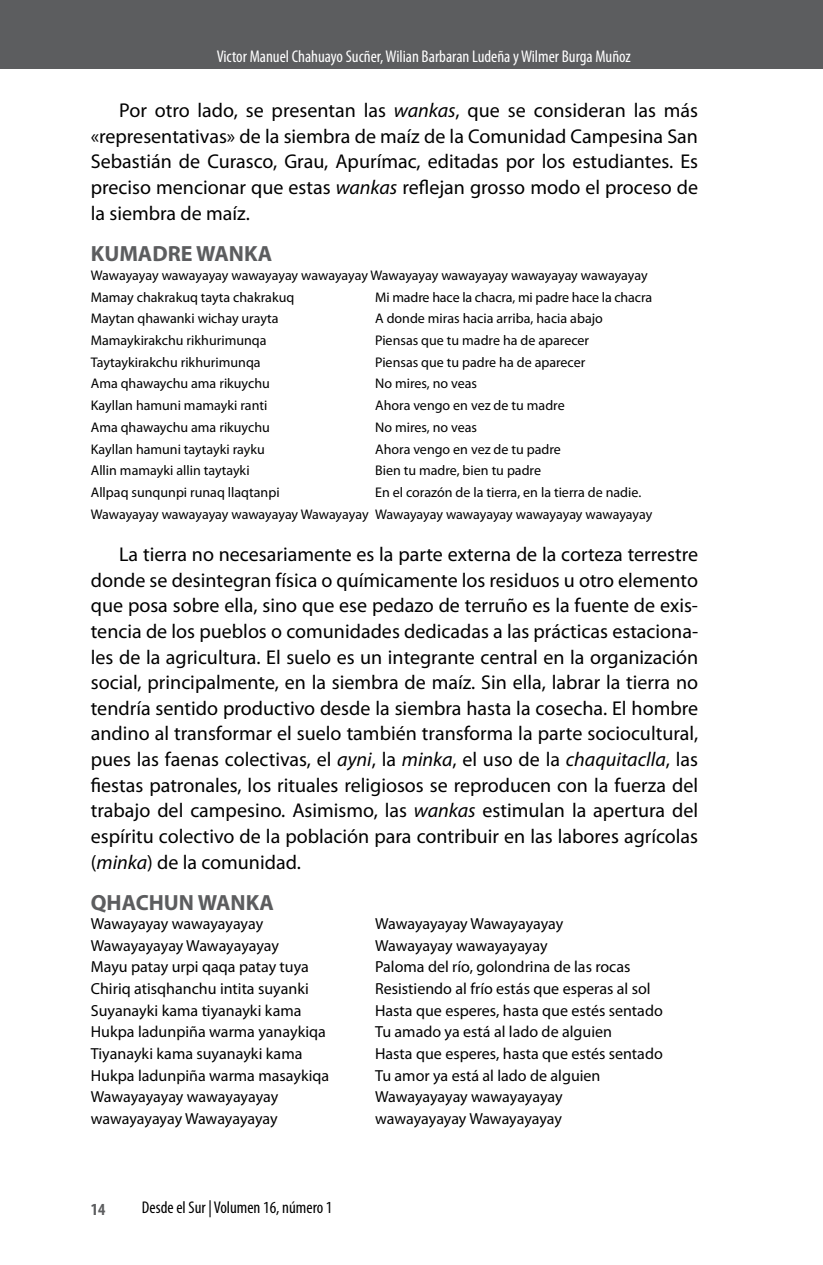
<style>
.page{position:relative;width:823px;height:1265px;background:#fff}
.page>*{position:absolute;margin:0;border:0;box-sizing:border-box;transform-origin:0 0}
.t1{font:700 22px "Myriad Pro";color:#5c5d5f}
.t2{font:20px/25.6px "Myriad Pro";color:#000;text-align:justify}
.t3{font:condensed 17px "Myriad Pro";color:#fff}
.t4{font:condensed 17px "Myriad Pro";color:#000}
.t5{font:700 condensed 17px "Myriad Pro";color:#5c5d5f}
.t6{font:16px "Myriad Pro";color:#000}
.t7{font:14px/21.6px "Myriad Pro";color:#000}
.s1{font-style:italic}
</style>
<div class="page">
<div style="left:0;top:0;width:822px;height:68px;background:#5c5d5f"></div>
<p class="t3" style="left:217px;top:46px;width:415px">Victor Manuel Chahuayo Sucñer, Wilian Barbaran Ludeña y Wilmer Burga Muñoz</p>
<p class="t2" style="left:91px;top:97px;width:608px;text-indent:28px">Por otro lado, se presentan las <span class="s1">wankas</span>, que se consideran las más «representativas» de la siembra de maíz de la Comunidad Campesina San Sebastián de Curasco, Grau, Apurímac, editadas por los estudiantes. Es preciso mencionar que estas <span class="s1">wankas</span> reflejan grosso modo el proceso de la siembra de maíz.</p>
<p class="t1" style="left:91px;top:239px;width:183px">KUMADRE WANKA</p>
<p class="t7" style="left:91px;top:264px;width:558px">Wawayayay wawayayay wawayayay wawayayay Wawayayay wawayayay wawayayay wawayayay<br>Mamay chakrakuq tayta chakrakuq</p>
<p class="t7" style="left:375px;top:286px;width:278px">Mi madre hace la chacra, mi padre hace la chacra</p>
<p class="t7" style="left:91px;top:308px;width:189px">Maytan qhawanki wichay urayta</p>
<p class="t7" style="left:375px;top:308px;width:229px">A donde miras hacia arriba, hacia abajo</p>
<p class="t7" style="left:91px;top:329px;width:177px">Mamaykirakchu rikhurimunqa</p>
<p class="t7" style="left:375px;top:329px;width:215px">Piensas que tu madre ha de aparecer</p>
<p class="t7" style="left:91px;top:351px;width:171px">Taytaykirakchu rikhurimunqa</p>
<p class="t7" style="left:375px;top:351px;width:212px">Piensas que tu padre ha de aparecer</p>
<p class="t7" style="left:91px;top:373px;width:180px">Ama qhawaychu ama rikuychu</p>
<p class="t7" style="left:375px;top:373px;width:103px">No mires, no veas</p>
<p class="t7" style="left:91px;top:394px;width:178px">Kayllan hamuni mamayki ranti</p>
<p class="t7" style="left:375px;top:394px;width:191px">Ahora vengo en vez de tu madre</p>
<p class="t7" style="left:91px;top:416px;width:180px">Ama qhawaychu ama rikuychu</p>
<p class="t7" style="left:375px;top:416px;width:103px">No mires, no veas</p>
<p class="t7" style="left:91px;top:438px;width:175px">Kayllan hamuni taytayki rayku</p>
<p class="t7" style="left:375px;top:438px;width:187px">Ahora vengo en vez de tu padre</p>
<p class="t7" style="left:91px;top:459px;width:160px">Allin mamayki allin taytayki</p>
<p class="t7" style="left:375px;top:459px;width:167px">Bien tu madre, bien tu padre</p>
<p class="t7" style="left:91px;top:481px;width:190px">Allpaq sunqunpi runaq llaqtanpi</p>
<p class="t7" style="left:91px;top:481px;width:562px;text-indent:284px">En el corazón de la tierra, en la tierra de nadie.<br>Wawayayay wawayayay wawayayay Wawayayay Wawayayay wawayayay wawayayay wawayayay</p>
<p class="t2" style="left:91px;top:541px;width:608px;text-indent:28px">La tierra no necesariamente es la parte externa de la corteza terrestre donde se desintegran física o químicamente los residuos u otro elemento que posa sobre ella, sino que ese pedazo de terruño es la fuente de exis&shy;tencia de los pueblos o comunidades dedicadas a las prácticas estaciona&shy;les de la agricultura. El suelo es un integrante central en la organización social, principalmente, en la siembra de maíz. Sin ella, labrar la tierra no tendría sentido productivo desde la siembra hasta la cosecha. El hombre andino al transformar el suelo también transforma la parte sociocultural, pues las faenas colectivas, el <span class="s1">ayni</span>, la <span class="s1">minka</span>, el uso de la <span class="s1">chaquitaclla</span>, las fiestas patronales, los rituales religiosos se reproducen con la fuerza del trabajo del campesino. Asimismo, las <span class="s1">wankas</span> estimulan la apertura del espíritu colectivo de la población para contribuir en las labores agrícolas (<span class="s1">minka</span>) de la comunidad.</p>
<p class="t1" style="left:91px;top:888px;width:185px">QHACHUN WANKA</p>
<p class="t6" style="left:91px;top:913px;width:174px">Wawayayay wawayayayay</p>
<p class="t6" style="left:375px;top:913px;width:189px">Wawayayayay Wawayayayay</p>
<p class="t6" style="left:91px;top:935px;width:189px">Wawayayayay Wawayayayay</p>
<p class="t6" style="left:375px;top:935px;width:174px">Wawayayay wawayayayay</p>
<p class="t6" style="left:91px;top:957px;width:219px">Mayu patay urpi qaqa patay tuya</p>
<p class="t6" style="left:375px;top:957px;width:257px">Paloma del río, golondrina de las rocas</p>
<p class="t6" style="left:91px;top:978px;width:219px">Chiriq atisqhanchu intita suyanki</p>
<p class="t6" style="left:375px;top:978px;width:277px">Resistiendo al frío estás que esperas al sol</p>
<p class="t6" style="left:91px;top:1000px;width:212px">Suyanayki kama tiyanayki kama</p>
<p class="t6" style="left:375px;top:1000px;width:289px">Hasta que esperes, hasta que estés sentado</p>
<p class="t6" style="left:91px;top:1022px;width:236px">Hukpa ladunpiña warma yanaykiqa</p>
<p class="t6" style="left:375px;top:1022px;width:238px">Tu amado ya está al lado de alguien</p>
<p class="t6" style="left:91px;top:1043px;width:213px">Tiyanayki kama suyanayki kama</p>
<p class="t6" style="left:375px;top:1043px;width:289px">Hasta que esperes, hasta que estés sentado</p>
<p class="t6" style="left:91px;top:1065px;width:240px">Hukpa ladunpiña warma masaykiqa</p>
<p class="t6" style="left:375px;top:1065px;width:227px">Tu amor ya está al lado de alguien</p>
<p class="t6" style="left:91px;top:1087px;width:189px">Wawayayayay wawayayayay</p>
<p class="t6" style="left:375px;top:1087px;width:189px">Wawayayayay wawayayayay</p>
<p class="t6" style="left:91px;top:1108px;width:188px">wawayayayay Wawayayayay</p>
<p class="t6" style="left:375px;top:1108px;width:188px">wawayayayay Wawayayayay</p>
<p class="t5" style="left:91px;top:1198px;width:16px">14</p>
<p class="t4" style="left:142px;top:1196px;width:192px">Desde el Sur | Volumen 16, número 1</p>
</div>
